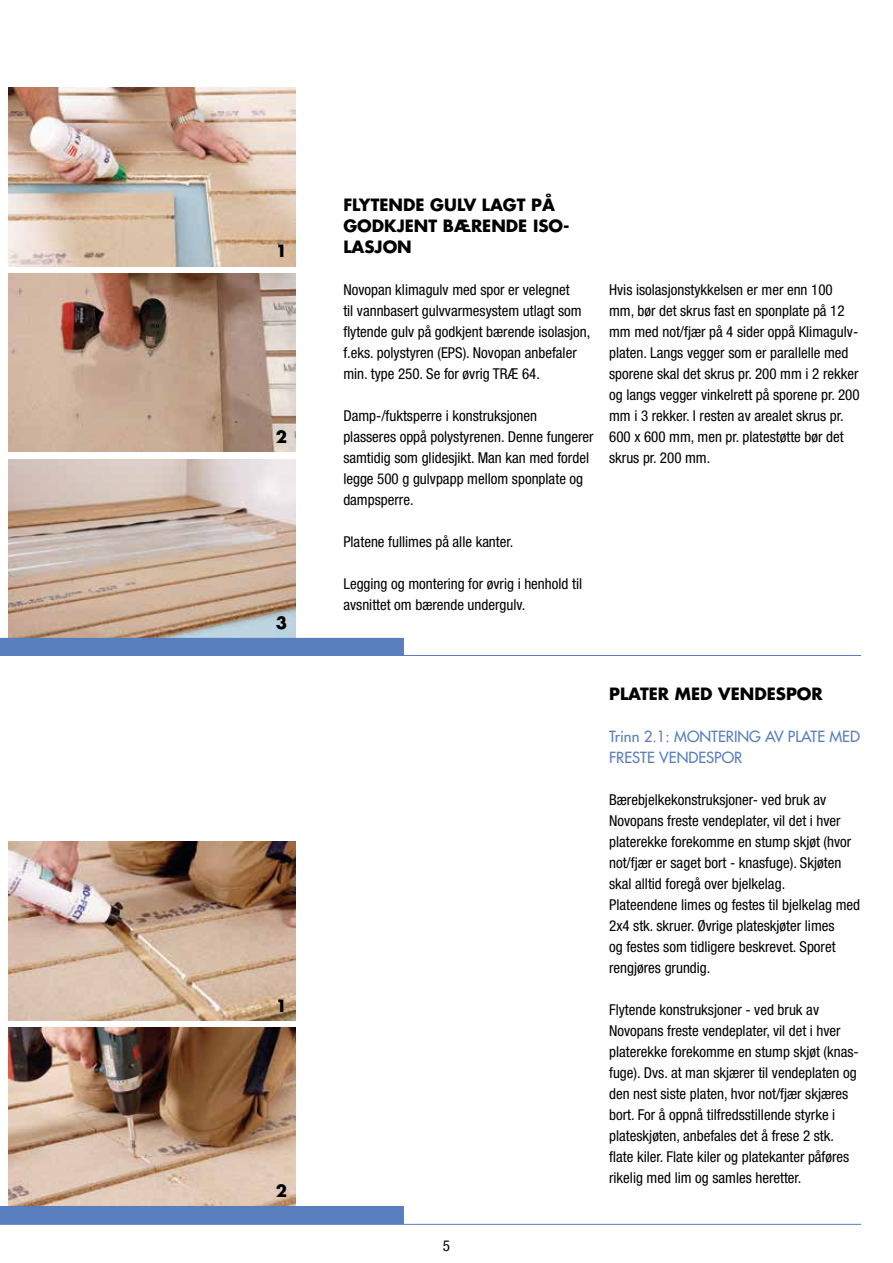
<style>
.page{position:relative;width:893px;height:1263px;background:#fff}
.page>*{position:absolute;margin:0;border:0;box-sizing:border-box;transform-origin:0 0}
.t1{font:700 16.5px/21px "CK Futura";color:#000}
.t2{font:condensed 15px/21px "Helvetica Neue";color:#000}
.t3{font:15px/21px "CK Futura";color:#587ebe}
</style>
<div class="page">
<img style="left:9px;top:1027px;width:287px;height:179px">
<img style="left:9px;top:841px;width:287px;height:179px">
<img style="left:9px;top:273px;width:287px;height:179px">
<img style="left:9px;top:459px;width:287px;height:179px">
<img style="left:9px;top:87px;width:287px;height:179px">
<div style="left:0;top:638px;width:404px;height:18px;background:#587ebe"></div>
<div style="left:0;top:1206px;width:404px;height:18px;background:#587ebe"></div>
<hr style="left:0;top:655px;width:861px;height:1px;background:#587ebe">
<hr style="left:0;top:1224px;width:861px;height:1px;background:#587ebe">
<p class="t1" style="left:276px;top:240px;width:13px">1</p>
<p class="t1" style="left:276px;top:426px;width:13px">2</p>
<p class="t1" style="left:276px;top:612px;width:13px">3</p>
<p class="t1" style="left:276px;top:994px;width:13px">1</p>
<p class="t1" style="left:276px;top:1180px;width:13px">2</p>
<p class="t1" style="left:343px;top:194px;width:228px">FLYTENDE GULV LAGT PÅ<br>GODKJENT BÆRENDE ISO-<br>LASJON</p>
<p class="t2" style="left:343px;top:279px;width:249px">Novopan klimagulv med spor er velegnet<br>til vannbasert gulvvarmesystem utlagt som flytende gulv på godkjent bærende isolasjon, f.eks. polystyren (EPS). Novopan anbefaler min. type 250. Se for øvrig TRÆ 64.</p>
<p class="t2" style="left:343px;top:405px;width:252px">Damp-/fuktsperre i konstruksjonen<br>plasseres oppå polystyrenen. Denne fungerer samtidig som glidesjikt. Man kan med fordel legge 500 g gulvpapp mellom sponplate og dampsperre.</p>
<p class="t2" style="left:343px;top:531px;width:172px">Platene fullimes på alle kanter.</p>
<p class="t2" style="left:343px;top:573px;width:240px">Legging og montering for øvrig i henhold til avsnittet om bærende undergulv.</p>
<p class="t2" style="left:609px;top:279px;width:252px">Hvis isolasjonstykkelsen er mer enn 100 mm, bør det skrus fast en sponplate på 12 mm med not/fjær på 4 sider oppå Klimagulv&shy;platen. Langs vegger som er parallelle med sporene skal det skrus pr. 200 mm i 2 rekker og langs vegger vinkelrett på sporene pr. 200 mm i 3 rekker. I resten av arealet skrus pr.<br>600 x 600 mm, men pr. platestøtte bør det skrus pr. 200 mm.</p>
<p class="t2" style="left:443px;top:1235px;width:9px">5</p>
<p class="t1" style="left:609px;top:683px;width:215px">PLATER MED VENDESPOR</p>
<p class="t3" style="left:609px;top:726px;width:252px">Trinn 2.1: MONTERING AV PLATE MED<br>FRESTE VENDESPOR</p>
<p class="t2" style="left:609px;top:789px;width:252px">Bærebjelkekonstruksjoner- ved bruk av Novopans freste vendeplater, vil det i hver platerekke forekomme en stump skjøt (hvor not/fjær er saget bort - knasfuge). Skjøten skal alltid foregå over bjelkelag.<br>Plateendene limes og festes til bjelkelag med 2x4 stk. skruer. Øvrige plateskjøter limes<br>og festes som tidligere beskrevet. Sporet rengjøres grundig.</p>
<p class="t2" style="left:609px;top:999px;width:251px">Flytende konstruksjoner - ved bruk av Novopans freste vendeplater, vil det i hver platerekke forekomme en stump skjøt (knas&shy;fuge). Dvs. at man skjærer til vendeplaten og den nest siste platen, hvor not/fjær skjæres bort. For å oppnå tilfredsstillende styrke i plateskjøten, anbefales det å frese 2 stk. flate kiler. Flate kiler og platekanter påføres rikelig med lim og samles heretter.</p>
</div>
